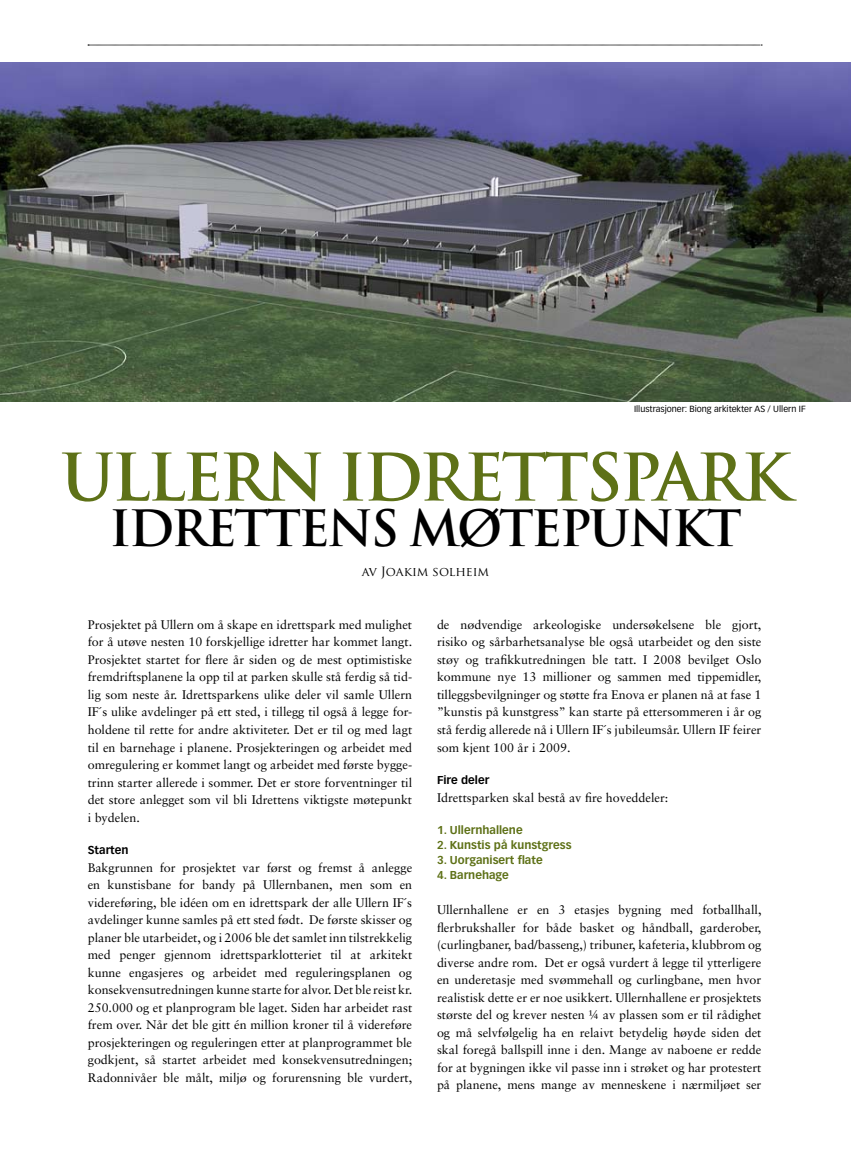
<style>
.page{position:relative;width:851px;height:1170px;background:#fff}
.page>*{position:absolute;margin:0;border:0;box-sizing:border-box;transform-origin:0 0}
.t1{font:700 63.75px "Trajan Pro";letter-spacing:-.05em;color:#5e7117}
.t2{font:700 48.75px "Trajan Pro";letter-spacing:-.05em;color:#000}
.t3{font:12.5px/17.5px "Sabon";color:#000;text-align:justify}
.t4{font:12.5px "Trajan Pro";color:#000}
.t5{font:700 11.25px "Vectora LH";color:#5e7117}
.t6{font:700 11.25px "Vectora LH";color:#000}
.t7{font:8.75px "Vectora LH";color:#000}
</style>
<div class="page">
<svg style="left:88px;top:45px;width:674px;height:1px"></svg>
<img style="left:0;top:63px;width:850px;height:339px">
<p class="t7" style="left:634px;top:403px;width:173px">Illustrasjoner: Biong arkitekter AS / Ullern IF</p>
<h1 class="t1" style="left:61px;top:437px;width:731px">ULLERN IDRETTSPARK</h1>
<h2 class="t2" style="left:109px;top:497px;width:634px">IDRETTENS MØTEPUNKT</h2>
<p class="t4" style="left:362px;top:563px;width:129px">AV JOAKIM SOLHEIM</p>
<p class="t3" style="left:88px;top:615px;width:326px">Prosjektet på Ullern om å skape en idrettspark med mulighet for å utøve nesten 10 forskjellige idretter har kommet langt.<br>Prosjektet startet for flere år siden og de mest optimistiske fremdriftsplanene la opp til at parken skulle stå ferdig så tid&shy;lig som neste år. Idrettsparkens ulike deler vil samle Ullern IF´s ulike avdelinger på ett sted, i tillegg til også å legge for&shy;holdene til rette for andre aktiviteter. Det er til og med lagt til en barnehage i planene. Prosjekteringen og arbeidet med omregulering er kommet langt og arbeidet med første bygge&shy;trinn starter allerede i sommer. Det er store forventninger til det store anlegget som vil bli Idrettens viktigste møtepunkt i bydelen.</p>
<p class="t6" style="left:88px;top:843px;width:42px">Starten</p>
<p class="t3" style="left:88px;top:858px;width:326px">Bakgrunnen for prosjektet var først og fremst å anlegge en kunstisbane for bandy på Ullernbanen, men som en videreføring, ble idéen om en idrettspark der alle Ullern IF´s avdelinger kunne samles på ett sted født. De første skisser og planer ble utarbeidet, og i 2006 ble det samlet inn tilstrekkelig med penger gjennom idrettsparklotteriet til at arkitekt kunne engasjeres og arbeidet med reguleringsplanen og konsekvensutredningen kunne starte for alvor. Det ble reist kr.<br>250.000 og et planprogram ble laget. Siden har arbeidet rast frem over. Når det ble gitt én million kroner til å videreføre prosjekteringen og reguleringen etter at planprogrammet ble godkjent, så startet arbeidet med konsekvensutredningen; Radonnivåer ble målt, miljø og forurensning ble vurdert,</p>
<p class="t3" style="left:437px;top:615px;width:326px">de nødvendige arkeologiske undersøkelsene ble gjort, risiko og sårbarhetsanalyse ble også utarbeidet og den siste støy og trafikkutredningen ble tatt. I 2008 bevilget Oslo kommune nye 13 millioner og sammen med tippemidler, tilleggsbevilgninger og støtte fra Enova er planen nå at fase 1 ”kunstis på kunstgress” kan starte på ettersommeren i år og stå ferdig allerede nå i Ullern IF´s jubileumsår. Ullern IF feirer som kjent 100 år i 2009.</p>
<p class="t6" style="left:437px;top:773px;width:54px">Fire deler</p>
<p class="t3" style="left:437px;top:788px;width:233px">Idrettsparken skal bestå av fire hoveddeler:</p>
<p class="t5" style="left:437px;top:823px;width:87px">1. Ullernhallene</p>
<p class="t5" style="left:437px;top:838px;width:136px">2. Kunstis på kunstgress</p>
<p class="t5" style="left:437px;top:853px;width:107px">3. Uorganisert flate</p>
<p class="t5" style="left:437px;top:868px;width:73px">4. Barnehage</p>
<p class="t3" style="left:437px;top:900px;width:326px">Ullernhallene er en 3 etasjes bygning med fotballhall, flerbrukshaller for både basket og håndball, garderober, (curlingbaner, bad/basseng,) tribuner, kafeteria, klubbrom og diverse andre rom. Det er også vurdert å legge til ytterligere en underetasje med svømmehall og curlingbane, men hvor realistisk dette er er noe usikkert. Ullernhallene er prosjektets største del og krever nesten ¼ av plassen som er til rådighet og må selvfølgelig ha en relaivt betydelig høyde siden det skal foregå ballspill inne i den. Mange av naboene er redde for at bygningen ikke vil passe inn i strøket og har protestert på planene, mens mange av menneskene i nærmiljøet ser</p>
</div>
